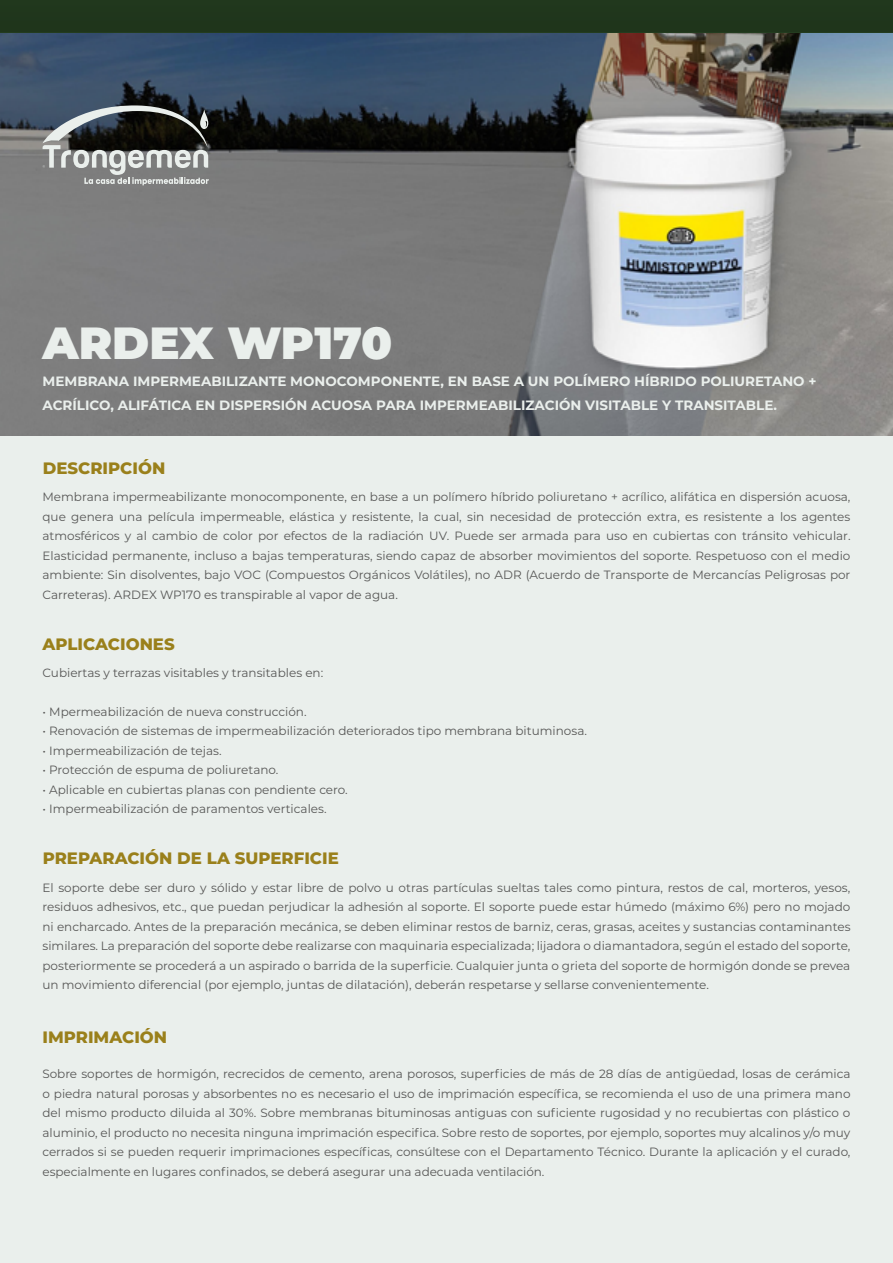
<style>
.page{position:relative;width:893px;height:1263px;background:#fff}
.page>*{position:absolute;margin:0;border:0;box-sizing:border-box;transform-origin:0 0}
.t1{font:900 45px "Montserrat";color:#eaefec}
.t2{font:800 16.5px "Montserrat";color:#9a801b}
.t3{font:700 13.5px/24px "Montserrat";color:#eaefec}
.t4{font:12px/19.5px "Montserrat";color:#575756;text-align:justify}
</style>
<div class="page">
<div style="left:0;top:32px;width:893px;height:1231px;background:#eaefec"></div>
<img style="left:0;top:33px;width:893px;height:403px">
<div style="left:0;top:0;width:893px;height:33px;background:#20361c"></div>
<svg style="left:43px;top:105px;width:166px;height:80px"></svg>
<h1 class="t1" style="left:43px;top:309px;width:351px">ARDEX WP170</h1>
<p class="t3" style="left:43px;top:368px;width:776px">MEMBRANA IMPERMEABILIZANTE MONOCOMPONENTE, EN BASE A UN POLÍMERO HÍBRIDO POLIURETANO +<br>ACRÍLICO, ALIFÁTICA EN DISPERSIÓN ACUOSA PARA IMPERMEABILIZACIÓN VISITABLE Y TRANSITABLE.</p>
<h2 class="t2" style="left:43px;top:456px;width:124px">DESCRIPCIÓN</h2>
<p class="t4" style="left:43px;top:487px;width:809px">Membrana impermeabilizante monocomponente, en base a un polímero híbrido poliuretano + acrílico, alifática en dispersión acuosa, que genera una película impermeable, elástica y resistente, la cual, sin necesidad de protección extra, es resistente a los agentes atmosféricos y al cambio de color por efectos de la radiación UV. Puede ser armada para uso en cubiertas con tránsito vehicular.<br>Elasticidad permanente, incluso a bajas temperaturas, siendo capaz de absorber movimientos del soporte. Respetuoso con el medio ambiente: Sin disolventes, bajo VOC (Compuestos Orgánicos Volátiles), no ADR (Acuerdo de Transporte de Mercancías Peligrosas por Carreteras). ARDEX WP170 es transpirable al vapor de agua.</p>
<h2 class="t2" style="left:43px;top:632px;width:134px">APLICACIONES</h2>
<p class="t4" style="left:43px;top:662px;width:282px">Cubiertas y terrazas visitables y transitables en:</p>
<p class="t4" style="left:43px;top:701px;width:266px">• Mpermeabilización de nueva construcción.</p>
<p class="t4" style="left:43px;top:721px;width:546px">• Renovación de sistemas de impermeabilización deteriorados tipo membrana bituminosa.</p>
<p class="t4" style="left:43px;top:740px;width:181px">• Impermeabilización de tejas.</p>
<p class="t4" style="left:43px;top:760px;width:237px">• Protección de espuma de poliuretano.</p>
<p class="t4" style="left:43px;top:779px;width:307px">• Aplicable en cubiertas planas con pendiente cero.</p>
<p class="t4" style="left:43px;top:799px;width:286px">• Impermeabilización de paramentos verticales.</p>
<h2 class="t2" style="left:43px;top:846px;width:297px">PREPARACIÓN DE LA SUPERFICIE</h2>
<p class="t4" style="left:43px;top:877px;width:809px">El soporte debe ser duro y sólido y estar libre de polvo u otras partículas sueltas tales como pintura, restos de cal, morteros, yesos, residuos adhesivos, etc., que puedan perjudicar la adhesión al soporte. El soporte puede estar húmedo (máximo 6%) pero no mojado ni encharcado. Antes de la preparación mecánica, se deben eliminar restos de barniz, ceras, grasas, aceites y sustancias contaminantes similares. La preparación del soporte debe realizarse con maquinaria especializada; lijadora o diamantadora, según el estado del soporte, posteriormente se procederá a un aspirado o barrida de la superficie. Cualquier junta o grieta del soporte de hormigón donde se prevea un movimiento diferencial (por ejemplo, juntas de dilatación), deberán respetarse y sellarse convenientemente.</p>
<h2 class="t2" style="left:43px;top:1025px;width:126px">IMPRIMACIÓN</h2>
<p class="t4" style="left:43px;top:1063px;width:809px">Sobre soportes de hormigón, recrecidos de cemento, arena porosos, superficies de más de 28 días de antigüedad, losas de cerámica o piedra natural porosas y absorbentes no es necesario el uso de imprimación específica, se recomienda el uso de una primera mano del mismo producto diluida al 30%. Sobre membranas bituminosas antiguas con suficiente rugosidad y no recubiertas con plástico o aluminio, el producto no necesita ninguna imprimación especifica. Sobre resto de soportes, por ejemplo, soportes muy alcalinos y/o muy cerrados si se pueden requerir imprimaciones específicas, consúltese con el Departamento Técnico. Durante la aplicación y el curado, especialmente en lugares confinados, se deberá asegurar una adecuada ventilación.</p>
</div>
